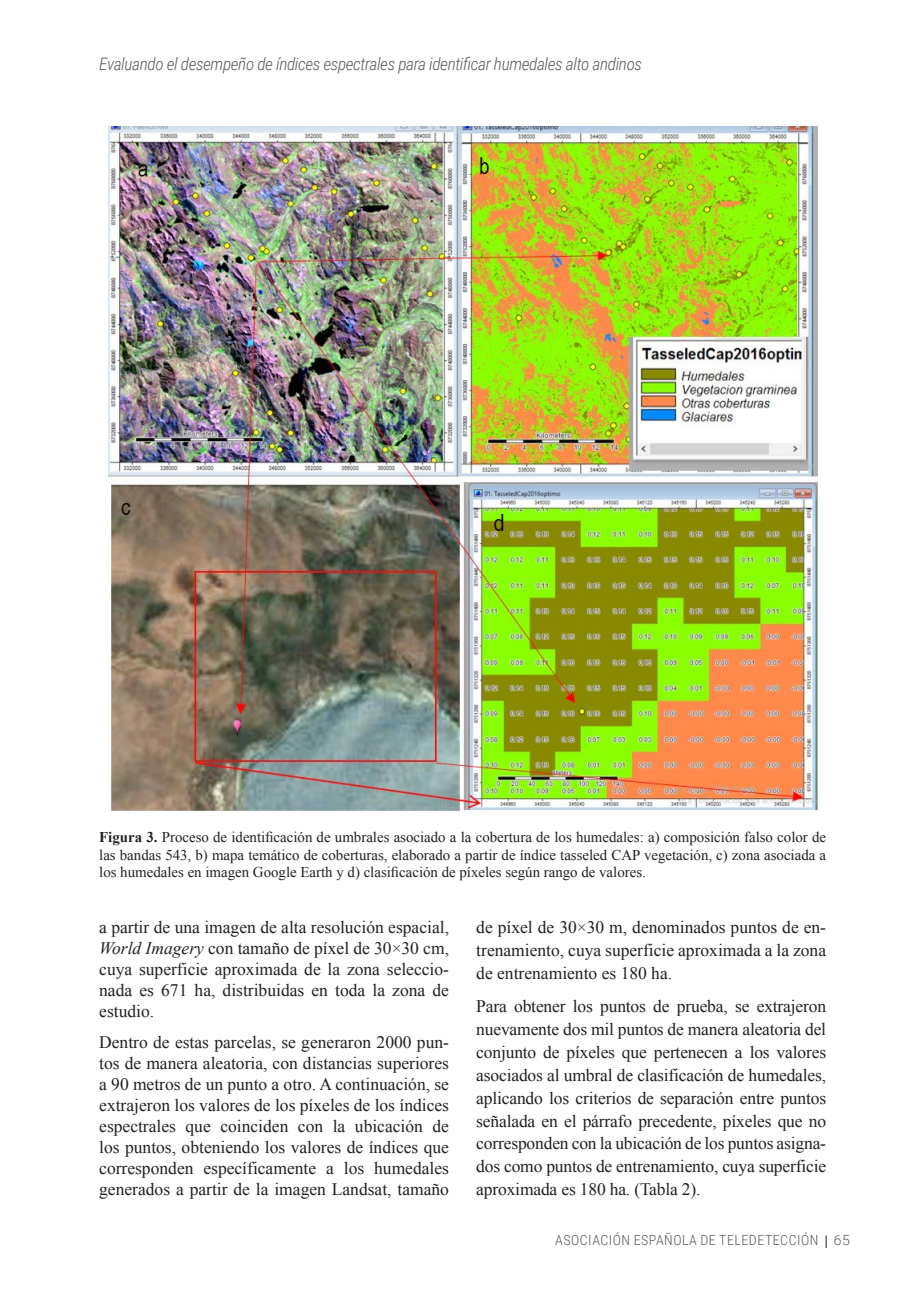
<style>
.page{position:relative;width:908px;height:1300px;background:#fff}
.page>*{position:absolute;margin:0;border:0;box-sizing:border-box;transform-origin:0 0}
.TD_06_TXT_GRAL_esp{font:17.5px/21px "Times New Roman";color:#231f20;text-align:justify}
.t1{font:italic 300 17.15px "Roboto Condensed";letter-spacing:-.02em;color:#57585a}
.TD_09_PIE_FOTO{font:14.88px/17.8px "Times New Roman";color:#231f20;text-align:justify}
.t2{font:300 14px "Roboto Condensed";letter-spacing:.035em;color:#57585a}
.t3{font:300 14px "Roboto";color:#57585a}
.s1{font-weight:700}
.s2{font-style:italic}
</style>
<div class="page">
<svg style="left:826px;top:1235px;width:1px;height:13px"></svg>
<img style="left:108px;top:127px;width:709px;height:686px">
<p class="t1" style="left:99px;top:52px;width:544px">Evaluando el desempeño de índices espectrales para identificar humedales alto andinos</p>
<p class="TD_09_PIE_FOTO" style="left:99px;top:827px;width:728px"><span class="s1">Figura 3.</span> Proceso de identificación de umbrales asociado a la cobertura de los humedales: a) composición falso color de las bandas 543, b) mapa temático de coberturas, elaborado a partir de índice tasseled CAP vegetación, c) zona asociada a los humedales en imagen Google Earth y d) clasificación de píxeles según rango de valores.</p>
<p class="TD_06_TXT_GRAL_esp" style="left:99px;top:916px;width:351px">a partir de una imagen de alta resolución espacial, <span class="s2">World Imagery</span> con tamaño de píxel de 30×30 cm, cuya superficie aproximada de la zona seleccio&shy;nada es 671 ha, distribuidas en toda la zona de estudio.</p>
<p class="TD_06_TXT_GRAL_esp" style="left:99px;top:1031px;width:351px">Dentro de estas parcelas, se generaron 2000 pun&shy;tos de manera aleatoria, con distancias superiores a 90 metros de un punto a otro. A continuación, se extrajeron los valores de los píxeles de los índices espectrales que coinciden con la ubicación de los puntos, obteniendo los valores de índices que corresponden específicamente a los humedales generados a partir de la imagen Landsat, tamaño</p>
<p class="TD_06_TXT_GRAL_esp" style="left:476px;top:915px;width:351px;line-height:22.9px">de píxel de 30×30 m, denominados puntos de en&shy;trenamiento, cuya superficie aproximada a la zona de entrenamiento es 180 ha.</p>
<p class="TD_06_TXT_GRAL_esp" style="left:476px;top:994px;width:351px;line-height:22.9px">Para obtener los puntos de prueba, se extrajeron nuevamente dos mil puntos de manera aleatoria del conjunto de píxeles que pertenecen a los valores asociados al umbral de clasificación de humedales, aplicando los criterios de separación entre puntos señalada en el párrafo precedente, píxeles que no corresponden con la ubicación de los puntos asigna&shy;dos como puntos de entrenamiento, cuya superficie aproximada es 180 ha. (Tabla 2).</p>
<p class="t2" style="left:555px;top:1230px;width:265px">ASOCIACIÓN ESPAÑOLA DE TELEDETECCIÓN</p>
<p class="t3" style="left:834px;top:1230px;width:18px">65</p>
</div>
